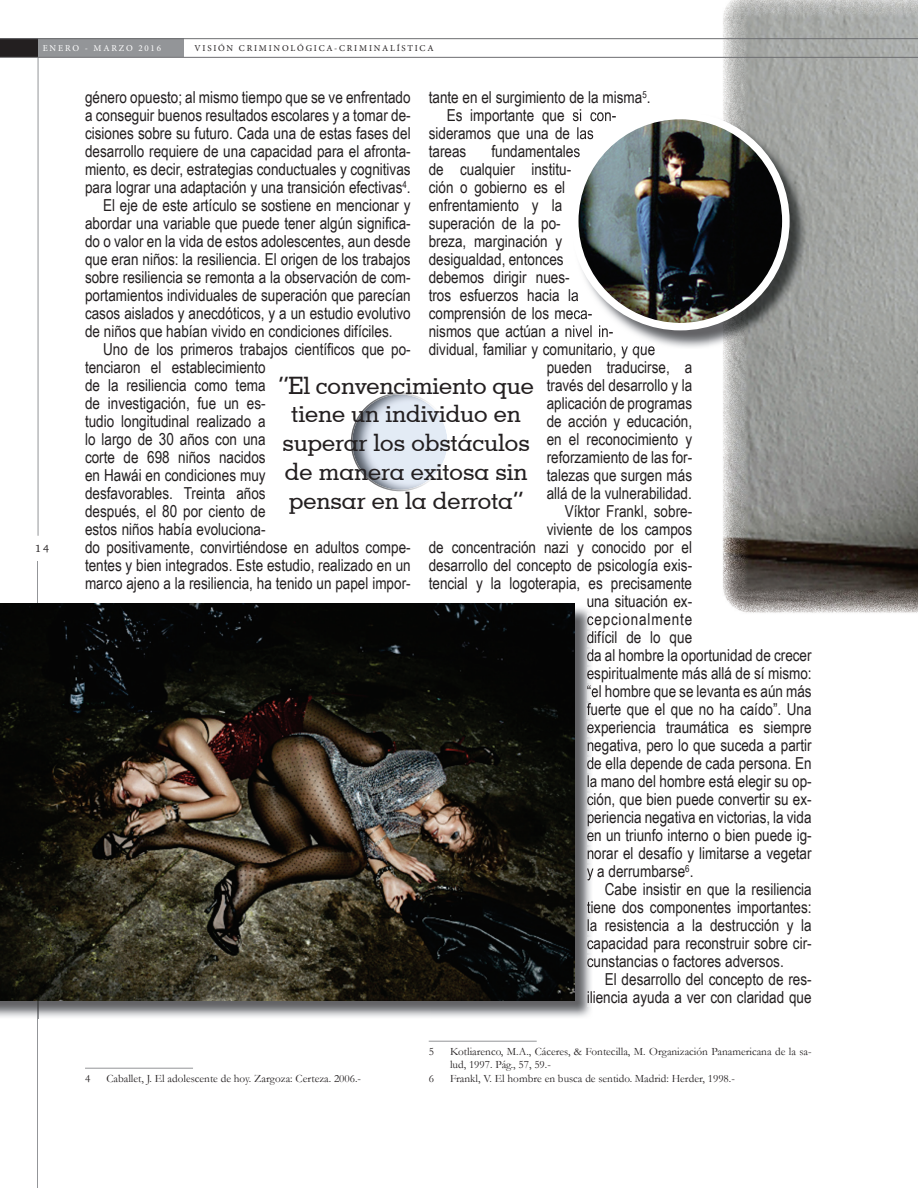
<style>
.page{position:relative;width:918px;height:1188px;background:#fff}
.page>*{position:absolute;margin:0;border:0;box-sizing:border-box;transform-origin:0 0}
.t1{font:500 24px/28.8px "Geometric Slab 703 BT";color:#231f20;text-align:center}
.t2{font:16.5px "Arial Narrow";color:#231f20}
.t3{font:16.5px "Arial Narrow";letter-spacing:.05em;color:#231f20}
.t4{font:11.25px/13.5px "Garamond";color:#231f20}
.t5{font:10.5px "Charter ITC Std";color:#231f20}
.t6{font:9px "Minion Pro";letter-spacing:.2em;color:#231f20}
.t7{font:9px "Minion Pro";letter-spacing:.2em;color:#fff}
</style>
<div class="page">
<img style="left:709px;top:0;width:209px;height:613px">
<div style="left:0;top:39px;width:38px;height:18px;background:#231f20"></div>
<div style="left:38px;top:39px;width:145px;height:18px;background:#939598"></div>
<hr style="left:38px;top:58px;width:1px;height:478px;background:#939598">
<hr style="left:0;top:57px;width:918px;height:1px;background:#6c6d70">
<hr style="left:0;top:38px;width:918px;height:1px;background:#6c6d70">
<hr style="left:38px;top:561px;width:1px;height:627px;background:#939598">
<hr style="left:85px;top:1068px;width:108px;height:1px;background:#939598">
<hr style="left:429px;top:1041px;width:108px;height:1px;background:#939598">
<img style="left:573px;top:114px;width:235px;height:235px">
<img style="left:573px;top:114px;width:43px;height:10px">
<img style="left:573px;top:127px;width:21px;height:15px">
<svg style="left:573px;top:145px;width:7px;height:12px"></svg>
<svg style="left:573px;top:289px;width:6px;height:12px"></svg>
<img style="left:573px;top:307px;width:19px;height:15px">
<img style="left:573px;top:325px;width:40px;height:15px">
<img style="left:573px;top:343px;width:82px;height:6px">
<img style="left:575px;top:116px;width:211px;height:211px;border-radius:106px">
<div style="left:571px;top:112px;width:219px;height:218px;border:8px solid #fff;border-radius:50%"></div>
<img style="left:0;top:605px;width:592px;height:414px">
<img style="left:38px;top:1000px;width:1px;height:19px">
<img style="left:587px;top:613px;width:6px;height:15px">
<img style="left:587px;top:631px;width:6px;height:15px">
<img style="left:587px;top:649px;width:6px;height:15px">
<img style="left:587px;top:667px;width:6px;height:15px">
<img style="left:587px;top:685px;width:6px;height:15px">
<img style="left:587px;top:703px;width:6px;height:15px">
<img style="left:587px;top:721px;width:6px;height:15px">
<img style="left:588px;top:739px;width:5px;height:16px">
<img style="left:587px;top:757px;width:6px;height:15px">
<img style="left:588px;top:775px;width:5px;height:16px">
<img style="left:587px;top:793px;width:6px;height:15px">
<img style="left:588px;top:811px;width:5px;height:16px">
<img style="left:587px;top:829px;width:6px;height:16px">
<img style="left:588px;top:847px;width:5px;height:16px">
<img style="left:587px;top:865px;width:6px;height:16px">
<img style="left:587px;top:901px;width:6px;height:15px">
<img style="left:588px;top:919px;width:5px;height:16px">
<img style="left:587px;top:937px;width:6px;height:15px">
<svg style="left:587px;top:955px;width:6px;height:12px"></svg>
<img style="left:588px;top:991px;width:4px;height:16px">
<img style="left:0;top:603px;width:574px;height:397px">
<img style="left:351px;top:393px;width:96px;height:98px">
<p class="t7" style="left:43px;top:42px;width:120px">ENERO - MARZO 2016</p>
<p class="t6" style="left:194px;top:42px;width:241px">VISIÓN CRIMINOLÓGICA-CRIMINALÍSTICA</p>
<p class="t2" style="left:85px;top:85px;width:327px">género opuesto; al mismo tiempo que se ve enfrentado</p>
<p class="t2" style="left:85px;top:103px;width:327px">a conseguir buenos resultados escolares y a tomar de-</p>
<p class="t2" style="left:85px;top:121px;width:327px">cisiones sobre su futuro. Cada una de estas fases del</p>
<p class="t2" style="left:85px;top:139px;width:327px">desarrollo requiere de una capacidad para el afronta-</p>
<p class="t2" style="left:85px;top:157px;width:327px">miento, es decir, estrategias conductuales y cognitivas</p>
<p class="t2" style="left:85px;top:175px;width:327px">para lograr una adaptación y una transición efectivas<sup>4</sup>.</p>
<p class="t2" style="left:103px;top:193px;width:309px">El eje de este artículo se sostiene en mencionar y</p>
<p class="t2" style="left:85px;top:211px;width:327px">abordar una variable que puede tener algún significa-</p>
<p class="t2" style="left:85px;top:229px;width:327px">do o valor en la vida de estos adolescentes, aun desde</p>
<p class="t2" style="left:85px;top:247px;width:327px">que eran niños: la resiliencia. El origen de los trabajos</p>
<p class="t2" style="left:85px;top:265px;width:327px">sobre resiliencia se remonta a la observación de com-</p>
<p class="t2" style="left:85px;top:283px;width:327px">portamientos individuales de superación que parecían</p>
<p class="t2" style="left:85px;top:301px;width:327px">casos aislados y anecdóticos, y a un estudio evolutivo</p>
<p class="t2" style="left:85px;top:319px;width:309px">de niños que habían vivido en condiciones difíciles.</p>
<p class="t2" style="left:103px;top:337px;width:309px">Uno de los primeros trabajos científicos que po-</p>
<p class="t2" style="left:85px;top:355px;width:182px">tenciaron el establecimiento</p>
<p class="t2" style="left:85px;top:373px;width:182px">de la resiliencia como tema</p>
<p class="t2" style="left:85px;top:391px;width:182px">de investigación, fue un es-</p>
<p class="t2" style="left:85px;top:409px;width:182px">tudio longitudinal realizado a</p>
<p class="t2" style="left:85px;top:427px;width:182px">lo largo de 30 años con una</p>
<p class="t2" style="left:85px;top:445px;width:182px">corte de 698 niños nacidos</p>
<p class="t2" style="left:85px;top:463px;width:182px">en Hawái en condiciones muy</p>
<p class="t2" style="left:85px;top:481px;width:182px">desfavorables. Treinta años</p>
<p class="t2" style="left:85px;top:499px;width:182px">después, el 80 por ciento de</p>
<p class="t2" style="left:85px;top:517px;width:182px">estos niños había evoluciona-</p>
<p class="t2" style="left:85px;top:535px;width:327px">do positivamente, convirtiéndose en adultos compe-</p>
<p class="t2" style="left:85px;top:553px;width:327px">tentes y bien integrados. Este estudio, realizado en un</p>
<p class="t2" style="left:85px;top:571px;width:327px">marco ajeno a la resiliencia, ha tenido un papel impor-</p>
<p class="t2" style="left:429px;top:85px;width:223px">tante en el surgimiento de la misma<sup>5</sup>.</p>
<p class="t2" style="left:447px;top:103px;width:171px">Es importante que si con-</p>
<p class="t2" style="left:429px;top:121px;width:166px">sideramos que una de las</p>
<p class="t2" style="left:429px;top:139px;width:39px">tareas</p>
<p class="t2" style="left:491px;top:139px;width:90px">fundamentales</p>
<p class="t2" style="left:429px;top:157px;width:144px">de cualquier institu-</p>
<p class="t2" style="left:429px;top:175px;width:138px">ción o gobierno es el</p>
<p class="t2" style="left:429px;top:193px;width:135px">enfrentamiento y la</p>
<p class="t2" style="left:429px;top:211px;width:133px">superación de la po-</p>
<p class="t2" style="left:429px;top:229px;width:135px">breza, marginación y</p>
<p class="t2" style="left:429px;top:247px;width:136px">desigualdad, entonces</p>
<p class="t2" style="left:429px;top:265px;width:142px">debemos dirigir nues-</p>
<p class="t2" style="left:429px;top:283px;width:151px">tros esfuerzos hacia la</p>
<p class="t2" style="left:429px;top:301px;width:165px">comprensión de los meca-</p>
<p class="t2" style="left:429px;top:319px;width:186px">nismos que actúan a nivel in-</p>
<p class="t2" style="left:429px;top:337px;width:228px">dividual, familiar y comunitario, y que</p>
<p class="t2" style="left:547px;top:355px;width:147px">pueden traducirse, a</p>
<p class="t2" style="left:547px;top:373px;width:147px">través del desarrollo y la</p>
<p class="t2" style="left:547px;top:391px;width:147px">aplicación de programas</p>
<p class="t2" style="left:547px;top:409px;width:147px">de acción y educación,</p>
<p class="t2" style="left:547px;top:427px;width:147px">en el reconocimiento y</p>
<p class="t2" style="left:547px;top:445px;width:147px">reforzamiento de las for-</p>
<p class="t2" style="left:547px;top:463px;width:147px">talezas que surgen más</p>
<p class="t2" style="left:547px;top:481px;width:147px">allá de la vulnerabilidad.</p>
<p class="t2" style="left:565px;top:499px;width:129px">Víktor Frankl, sobre-</p>
<p class="t2" style="left:547px;top:517px;width:147px">viviente de los campos</p>
<p class="t2" style="left:429px;top:535px;width:265px">de concentración nazi y conocido por el</p>
<p class="t2" style="left:429px;top:553px;width:265px">desarrollo del concepto de psicología exis-</p>
<p class="t2" style="left:429px;top:571px;width:265px">tencial y la logoterapia, es precisamente</p>
<p class="t2" style="left:587px;top:589px;width:107px">una situación ex-</p>
<p class="t3" style="left:587px;top:607px;width:107px">cepcionalmente</p>
<p class="t2" style="left:587px;top:625px;width:107px">difícil de lo que</p>
<p class="t2" style="left:587px;top:643px;width:226px">da al hombre la oportunidad de crecer</p>
<p class="t2" style="left:587px;top:661px;width:226px">espiritualmente más allá de sí mismo:</p>
<p class="t2" style="left:587px;top:679px;width:226px">“el hombre que se levanta es aún más</p>
<p class="t2" style="left:587px;top:697px;width:226px">fuerte que el que no ha caído”. Una</p>
<p class="t2" style="left:587px;top:715px;width:226px">experiencia traumática es siempre</p>
<p class="t2" style="left:587px;top:733px;width:226px">negativa, pero lo que suceda a partir</p>
<p class="t2" style="left:587px;top:751px;width:226px">de ella depende de cada persona. En</p>
<p class="t2" style="left:587px;top:769px;width:226px">la mano del hombre está elegir su op-</p>
<p class="t2" style="left:587px;top:787px;width:226px">ción, que bien puede convertir su ex-</p>
<p class="t2" style="left:587px;top:805px;width:226px">periencia negativa en victorias, la vida</p>
<p class="t2" style="left:587px;top:823px;width:226px">en un triunfo interno o bien puede ig-</p>
<p class="t2" style="left:587px;top:841px;width:226px">norar el desafío y limitarse a vegetar</p>
<p class="t2" style="left:587px;top:859px;width:108px">y a derrumbarse<sup>6</sup>.</p>
<p class="t2" style="left:605px;top:877px;width:208px">Cabe insistir en que la resiliencia</p>
<p class="t2" style="left:587px;top:895px;width:226px">tiene dos componentes importantes:</p>
<p class="t2" style="left:587px;top:913px;width:226px">la resistencia a la destrucción y la</p>
<p class="t2" style="left:587px;top:931px;width:226px">capacidad para reconstruir sobre cir-</p>
<p class="t2" style="left:587px;top:949px;width:199px">cunstancias o factores adversos.</p>
<p class="t2" style="left:605px;top:967px;width:208px">El desarrollo del concepto de res-</p>
<p class="t2" style="left:587px;top:985px;width:226px">iliencia ayuda a ver con claridad que</p>
<h1 class="t1" style="left:278px;top:371px;width:257px">“El convencimiento que tiene un individuo en superar los obstáculos de manera exitosa sin pensar en la derrota”</h1>
<p class="t5" style="left:35px;top:542px;width:15px">14</p>
<p class="t4" style="left:85px;top:1071px;width:7px">4</p>
<p class="t4" style="left:106px;top:1071px;width:256px">Caballet, J. El adolescente de hoy. Zargoza: Certeza. 2006.-</p>
<p class="t4" style="left:429px;top:1044px;width:7px">5</p>
<p class="t4" style="left:450px;top:1044px;width:363px">Kotliarenco, M.A., Cáceres, &amp; Fontecilla, M. Organización Panamericana de la sa&shy;lud, 1997. Pág., 57, 59.-</p>
<p class="t4" style="left:429px;top:1071px;width:7px">6</p>
<p class="t4" style="left:450px;top:1071px;width:286px">Frankl, V. El hombre en busca de sentido. Madrid: Herder, 1998.-</p>
</div>
